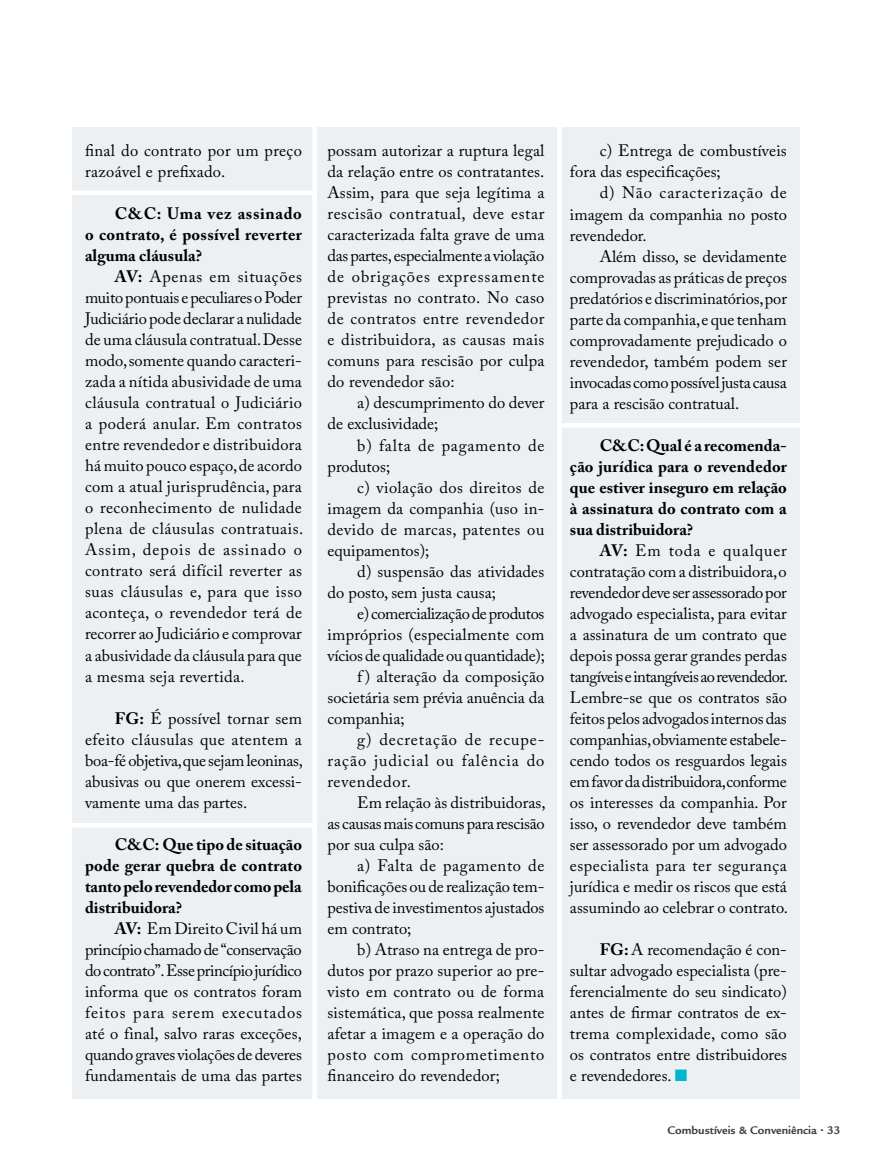
<style>
.page{position:relative;width:872px;height:1170px;background:#fff}
.page>*{position:absolute;margin:0;border:0;box-sizing:border-box;transform-origin:0 0}
.t1{font:16.5px/21px "Adobe Caslon Pro";color:#000;text-align:justify}
.t2{font:700 16.5px/21px "Adobe Caslon Pro";letter-spacing:.005em;color:#000;text-align:justify}
.t3{font:16.5px/21px "Adobe Caslon Pro";letter-spacing:.02em;color:#000}
.t4{font:16.5px/21px "Adobe Caslon Pro";letter-spacing:.045em;color:#000}
.t5{font:16.5px "Adobe Caslon Pro";letter-spacing:-.02em;color:#000}
.t6{font:16.5px "Adobe Caslon Pro";letter-spacing:-.025em;color:#000}
.t7{font:16.5px "Adobe Caslon Pro";letter-spacing:.06em;color:#000}
.t8{font:16.5px "Adobe Caslon Pro";letter-spacing:.055em;color:#000}
.t9{font:16.5px "Adobe Caslon Pro";letter-spacing:.035em;color:#000}
.t10{font:16.5px "Adobe Caslon Pro";letter-spacing:.04em;color:#000}
.t11{font:700 12px "Legacy Sans";color:#414042}
.s1{font-weight:700}
.s2{color:#00b7ce}
</style>
<div class="page">
<div style="left:72px;top:128px;width:243px;height:66px;background:#ecf0f3"></div>
<div style="left:72px;top:194px;width:243px;height:631px;background:#ecf0f3"></div>
<div style="left:72px;top:825px;width:243px;height:273px;background:#ecf0f3"></div>
<div style="left:315px;top:128px;width:242px;height:970px;background:#ecf0f3"></div>
<div style="left:557px;top:128px;width:242px;height:299px;background:#ecf0f3"></div>
<div style="left:557px;top:427px;width:242px;height:671px;background:#ecf0f3"></div>
<div style="left:64px;top:190px;width:253px;height:5px;background:#fff"></div>
<hr style="left:61px;top:823px;width:253px;height:4px;background:#fff">
<hr style="left:562px;top:423px;width:253px;height:4px;background:#fff">
<div style="left:312px;top:122px;width:5px;height:982px;background:#fff"></div>
<div style="left:557px;top:122px;width:5px;height:982px;background:#fff"></div>
<p class="t3" style="left:85px;top:140px;width:218px">final do contrato por um preço razoável e prefixado.</p>
<p class="t2" style="left:85px;top:203px;width:218px;text-indent:30px">C&amp;C: Uma vez assinado o contrato, é possível reverter alguma cláusula?</p>
<p class="t1" style="left:85px;top:266px;width:220px;text-indent:30px"><span class="s1">AV:</span> Apenas em situações muito pontuais e peculiares o Poder Judiciário pode declarar a nulidade de uma cláusula contratual. Desse modo, somente quando caracteri&shy;zada a nítida abusividade de uma cláusula contratual o Judiciário a poderá anular. Em contratos entre revendedor e distribuidora há muito pouco espaço, de acordo com a atual jurisprudência, para o reconhecimento de nulidade plena de cláusulas contratuais.<br>Assim, depois de assinado o contrato será difícil reverter as suas cláusulas e, para que isso aconteça, o revendedor terá de recorrer ao Judiciário e comprovar a abusividade da cláusula para que a mesma seja revertida.</p>
<p class="t1" style="left:85px;top:707px;width:219px;text-indent:30px"><span class="s1">FG:</span> É possível tornar sem efeito cláusulas que atentem a boa-fé objetiva, que sejam leoninas, abusivas ou que onerem excessi&shy;vamente uma das partes.</p>
<p class="t2" style="left:85px;top:833px;width:218px;text-indent:30px">C&amp;C: Que tipo de situação pode gerar quebra de contrato tanto pelo revendedor como pela distribuidora?</p>
<p class="t1" style="left:85px;top:917px;width:218px;text-indent:30px"><span class="s1">AV:</span> Em Direito Civil há um princípio chamado de “conservação do contrato”. Esse princípio jurídico informa que os contratos foram feitos para serem executados até o final, salvo raras exceções, quando graves violações de deveres fundamentais de uma das partes</p>
<p class="t1" style="left:327px;top:140px;width:218px">possam autorizar a ruptura legal da relação entre os contratantes.<br>Assim, para que seja legítima a rescisão contratual, deve estar caracterizada falta grave de uma das partes, especialmente a violação de obrigações expressamente previstas no contrato. No caso de contratos entre revendedor e distribuidora, as causas mais comuns para rescisão por culpa do revendedor são:</p>
<p class="t1" style="left:327px;top:392px;width:218px;text-indent:30px">a) descumprimento do dever de exclusividade;</p>
<p class="t4" style="left:327px;top:434px;width:218px;text-indent:30px">b) falta de pagamento de produtos;</p>
<p class="t1" style="left:327px;top:476px;width:218px;text-indent:30px">c) violação dos direitos de imagem da companhia (uso in&shy;devido de marcas, patentes ou equipamentos);</p>
<p class="t1" style="left:327px;top:560px;width:218px;text-indent:30px">d) suspensão das atividades do posto, sem justa causa;</p>
<p class="t6" style="left:357px;top:603px;width:189px">e) comercialização de produtos</p>
<p class="t1" style="left:327px;top:623px;width:218px">impróprios (especialmente com</p>
<p class="t1" style="left:327px;top:644px;width:219px">vícios de qualidade ou quantidade);</p>
<p class="t1" style="left:357px;top:665px;width:189px">f ) alteração da composição</p>
<p class="t1" style="left:327px;top:686px;width:218px">societária sem prévia anuência da</p>
<p class="t1" style="left:327px;top:707px;width:79px">companhia;</p>
<p class="t8" style="left:357px;top:729px;width:189px">g) decretação de recupe-</p>
<p class="t7" style="left:327px;top:750px;width:218px">ração judicial ou falência do</p>
<p class="t10" style="left:327px;top:771px;width:85px">revendedor.</p>
<p class="t1" style="left:357px;top:791px;width:190px">Em relação às distribuidoras,</p>
<p class="t5" style="left:327px;top:813px;width:218px">as causas mais comuns para rescisão</p>
<p class="t1" style="left:327px;top:833px;width:118px">por sua culpa são:</p>
<p class="t9" style="left:357px;top:855px;width:189px">a) Falta de pagamento de</p>
<p class="t1" style="left:327px;top:875px;width:218px">bonificações ou de realização tem-</p>
<p class="t1" style="left:327px;top:896px;width:218px">pestiva de investimentos ajustados</p>
<p class="t1" style="left:327px;top:917px;width:85px">em contrato;</p>
<p class="t1" style="left:357px;top:938px;width:189px">b) Atraso na entrega de pro-</p>
<p class="t1" style="left:327px;top:959px;width:218px">dutos por prazo superior ao pre-</p>
<p class="t3" style="left:327px;top:980px;width:218px">visto em contrato ou de forma</p>
<p class="t1" style="left:327px;top:1001px;width:218px">sistemática, que possa realmente</p>
<p class="t1" style="left:327px;top:1022px;width:218px">afetar a imagem e a operação do</p>
<p class="t4" style="left:327px;top:1043px;width:218px">posto com comprometimento</p>
<p class="t1" style="left:327px;top:1064px;width:174px">financeiro do revendedor;</p>
<p class="t1" style="left:570px;top:140px;width:218px;text-indent:30px">c) Entrega de combustíveis fora das especificações;</p>
<p class="t1" style="left:570px;top:182px;width:218px;text-indent:30px">d) Não caracterização de imagem da companhia no posto revendedor.</p>
<p class="t1" style="left:570px;top:245px;width:218px;text-indent:30px">Além disso, se devidamente comprovadas as práticas de preços predatórios e discriminatórios, por parte da companhia, e que tenham comprovadamente prejudicado o revendedor, também podem ser invocadas como possível justa causa para a rescisão contratual.</p>
<p class="t2" style="left:570px;top:434px;width:218px;text-indent:30px">C&amp;C: Qual é a recomenda&shy;ção jurídica para o revendedor que estiver inseguro em relação à assinatura do contrato com a sua distribuidora?</p>
<p class="t1" style="left:570px;top:539px;width:220px;text-indent:30px"><span class="s1">AV:</span> Em toda e qualquer contratação com a distribuidora, o revendedor deve ser assessorado por advogado especialista, para evitar a assinatura de um contrato que depois possa gerar grandes perdas tangíveis e intangíveis ao revendedor.<br>Lembre-se que os contratos são feitos pelos advogados internos das companhias, obviamente estabele&shy;cendo todos os resguardos legais em favor da distribuidora,conforme os interesses da companhia. Por isso, o revendedor deve também ser assessorado por um advogado especialista para ter segurança jurídica e medir os riscos que está assumindo ao celebrar o contrato.</p>
<p class="t1" style="left:570px;top:938px;width:218px;text-indent:30px"><span class="s1">FG:</span> A recomendação é con&shy;sultar advogado especialista (pre&shy;ferencialmente do seu sindicato) antes de firmar contratos de ex&shy;trema complexidade, como são os contratos entre distribuidores e revendedores. <span class="s2">■</span></p>
<p class="t11" style="left:667px;top:1123px;width:175px">Combustíveis &amp; Conveniência • 33</p>
</div>
